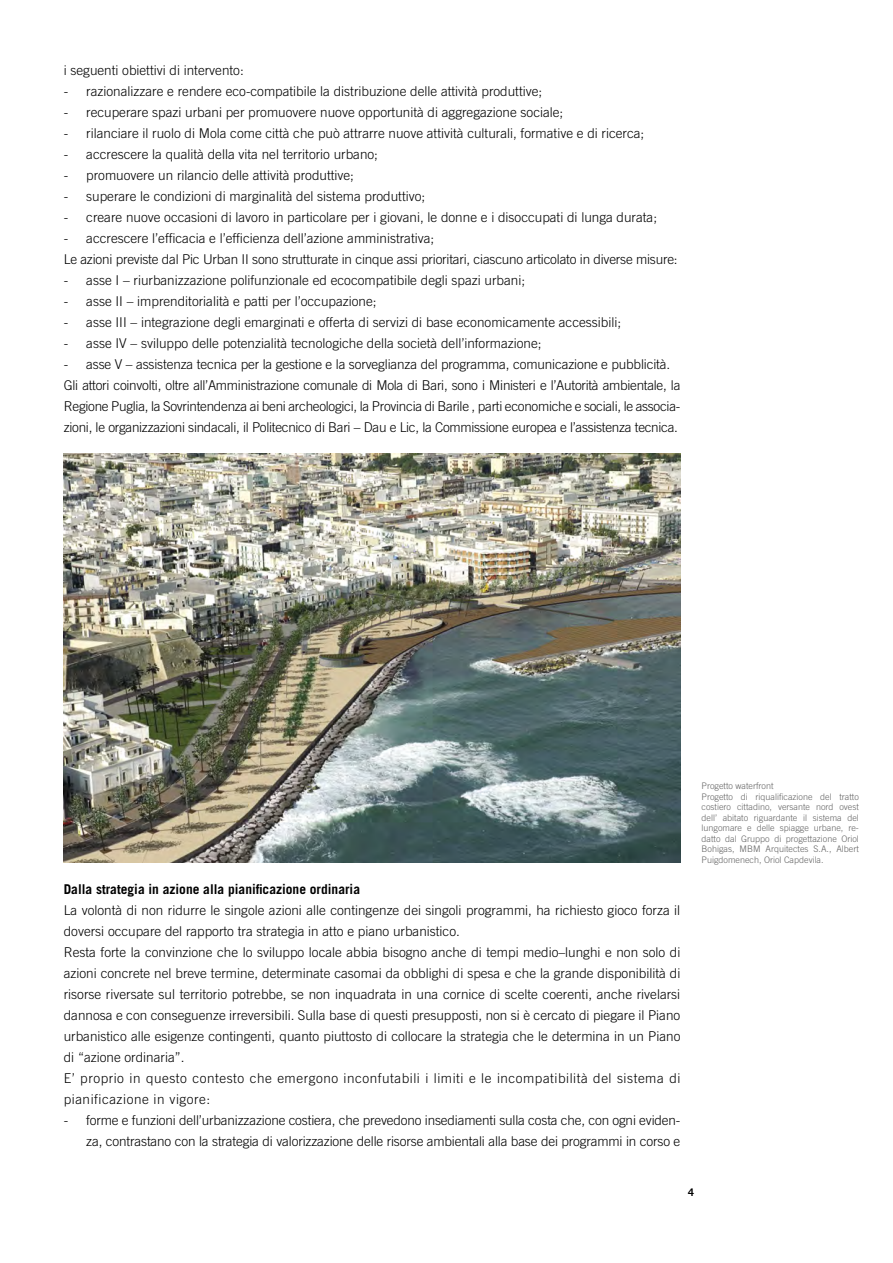
<style>
.page{position:relative;width:893px;height:1263px;background:#fff}
.page>*{position:absolute;margin:0;border:0;box-sizing:border-box;transform-origin:0 0}
.t1{font:300 13.5px/21px "Trade Gothic";color:#000}
.t2{font:300 13.5px/21px "Trade Gothic";letter-spacing:-.02em;color:#000}
.t3{font:700 13.5px "Trade Gothic";color:#000}
.t4{font:700 10.5px "Trade Gothic";color:#000}
.t5{font:300 9px/10.5px "Trade Gothic";color:#636363}
</style>
<div class="page">
<img style="left:64px;top:453px;width:617px;height:410px">
<p class="t1" style="left:64px;top:60px;width:182px">i seguenti obiettivi di intervento:</p>
<p class="t1" style="left:64px;top:81px;width:480px">- razionalizzare e rendere eco-compatibile la distribuzione delle attività produttive;</p>
<p class="t1" style="left:64px;top:102px;width:501px">- recuperare spazi urbani per promuovere nuove opportunità di aggregazione sociale;</p>
<p class="t1" style="left:64px;top:123px;width:582px">- rilanciare il ruolo di Mola come città che può attrarre nuove attività culturali, formative e di ricerca;</p>
<p class="t1" style="left:64px;top:144px;width:316px">- accrescere la qualità della vita nel territorio urbano;</p>
<p class="t1" style="left:64px;top:165px;width:292px">- promuovere un rilancio delle attività produttive;</p>
<p class="t1" style="left:64px;top:186px;width:363px">- superare le condizioni di marginalità del sistema produttivo;</p>
<p class="t1" style="left:64px;top:207px;width:595px">- creare nuove occasioni di lavoro in particolare per i giovani, le donne e i disoccupati di lunga durata;</p>
<p class="t1" style="left:64px;top:228px;width:615px">- accrescere l’efficacia e l’efficienza dell’azione amministrativa;<br>Le azioni previste dal Pic Urban II sono strutturate in cinque assi prioritari, ciascuno articolato in diverse misure:</p>
<p class="t1" style="left:64px;top:270px;width:463px">- asse I – riurbanizzazione polifunzionale ed ecocompatibile degli spazi urbani;</p>
<p class="t1" style="left:64px;top:291px;width:314px">- asse II – imprenditorialità e patti per l’occupazione;</p>
<p class="t1" style="left:64px;top:312px;width:559px">- asse III – integrazione degli emarginati e offerta di servizi di base economicamente accessibili;</p>
<p class="t1" style="left:64px;top:333px;width:479px">- asse IV – sviluppo delle potenzialità tecnologiche della società dell’informazione;</p>
<p class="t2" style="left:64px;top:354px;width:618px">- asse V – assistenza tecnica per la gestione e la sorveglianza del programma, comunicazione e pubblicità.<br>Gli attori coinvolti, oltre all’Amministrazione comunale di Mola di Bari, sono i Ministeri e l’Autorità ambientale, la Regione Puglia, la Sovrintendenza ai beni archeologici, la Provincia di Barile , parti economiche e sociali, le associa&shy;zioni, le organizzazioni sindacali, il Politecnico di Bari – Dau e Lic, la Commissione europea e l’assistenza tecnica.</p>
<p class="t3" style="left:64px;top:881px;width:298px">Dalla strategia in azione alla pianificazione ordinaria</p>
<p class="t1" style="left:64px;top:900px;width:618px">La volontà di non ridurre le singole azioni alle contingenze dei singoli programmi, ha richiesto gioco forza il doversi occupare del rapporto tra strategia in atto e piano urbanistico.<br>Resta forte la convinzione che lo sviluppo locale abbia bisogno anche di tempi medio–lunghi e non solo di azioni concrete nel breve termine, determinate casomai da obblighi di spesa e che la grande disponibilità di risorse riversate sul territorio potrebbe, se non inquadrata in una cornice di scelte coerenti, anche rivelarsi dannosa e con conseguenze irreversibili. Sulla base di questi presupposti, non si è cercato di piegare il Piano urbanistico alle esigenze contingenti, quanto piuttosto di collocare la strategia che le determina in un Piano di “azione ordinaria”.<br>E’ proprio in questo contesto che emergono inconfutabili i limiti e le incompatibilità del sistema di pianificazione in vigore:</p>
<p class="t1" style="left:64px;top:1110px;width:618px;text-align:right">- forme e funzioni dell’urbanizzazione costiera, che prevedono insediamenti sulla costa che, con ogni eviden&shy;za, contrastano con la strategia di valorizzazione delle risorse ambientali alla base dei programmi in corso e</p>
<p class="t5" style="left:702px;top:780px;width:159px">Progetto waterfront<br>Progetto di riqualificazione del tratto costiero cittadino, versante nord ovest dell’ abitato riguardante il sistema del lungomare e delle spiagge urbane, re&shy;datto dal Gruppo di progettazione Oriol Bohigas, MBM Arquitectes S.A., Albert Puigdomenech, Oriol Capdevila.</p>
<p class="t4" style="left:688px;top:1186px;width:7px">4</p>
</div>
